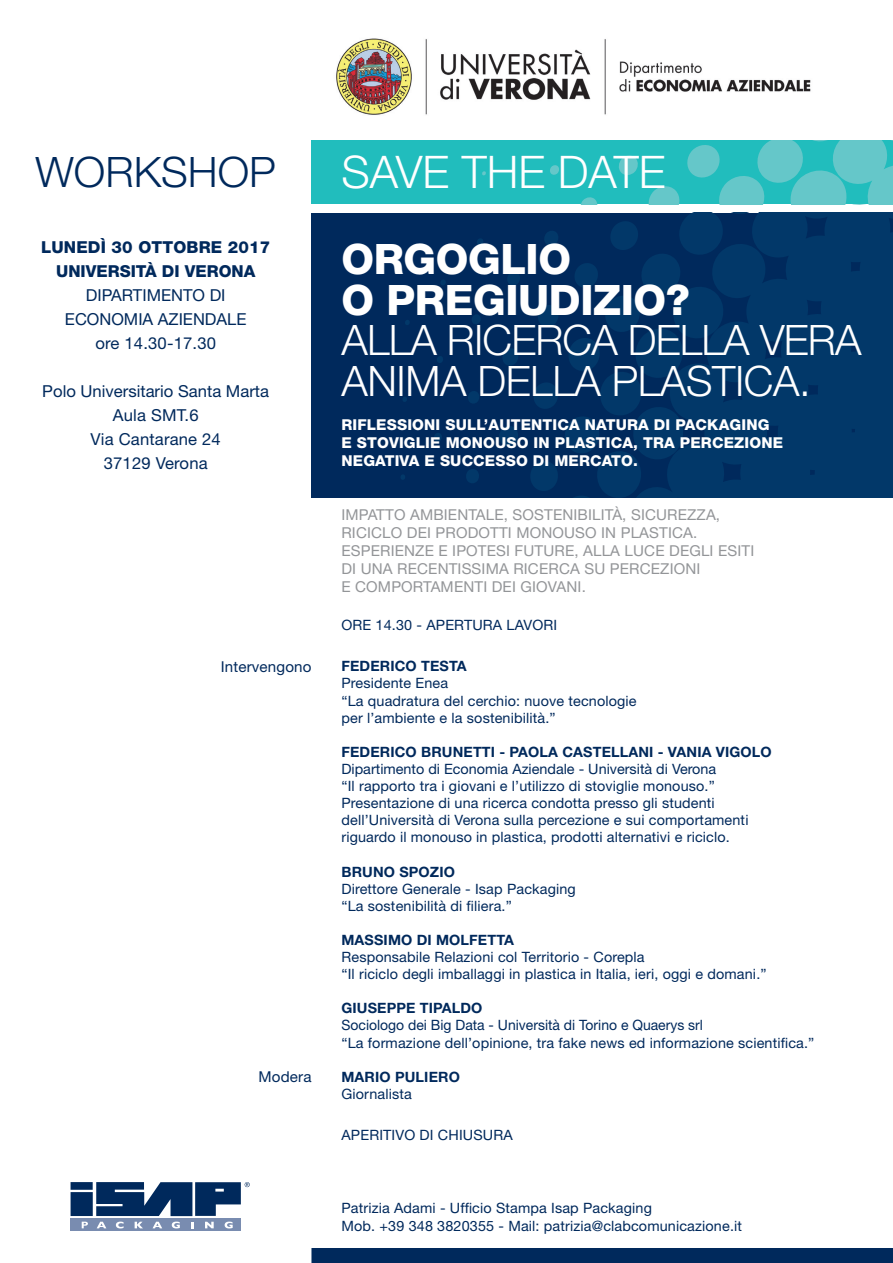
<style>
.page{position:relative;width:893px;height:1263px;background:#fff}
.page>*{position:absolute;margin:0;border:0;box-sizing:border-box;transform-origin:0 0}
.t1{font:300 45px "Helvetica Neue LT Std";color:#fff}
.t2{font:300 42px/40.5px "Helvetica Neue LT Std";letter-spacing:-.02em;color:#fff}
.t3{font:800 42px/40.5px "Helvetica Neue LT Std";letter-spacing:-.01em;color:#fff}
.t4{font:300 42px "Helvetica Neue LT Std";color:#00295c}
.t5{font:16.5px/24px "Helvetica Neue LT Std";color:#00295c;text-align:center}
.t6{font:800 16.5px/24px "Helvetica Neue LT Std";letter-spacing:.005em;color:#00295c;text-align:center}
.t7{font:15px/18px "Helvetica Neue LT Std";letter-spacing:.01em;color:#939598}
.t8{font:800 15px/18px "Helvetica Neue LT Std";letter-spacing:.01em;color:#fff}
.t9{font:15px "Helvetica Neue LT Std";letter-spacing:.01em;color:#00295c}
.t10{font:14.25px/17.1px "Helvetica Neue LT Std";letter-spacing:.01em;color:#00295c}
.t11{font:700 14.25px "Helvetica Neue LT Std";letter-spacing:.01em;color:#00295c}
</style>
<div class="page">
<div style="left:71px;top:1219px;width:170px;height:12px;background:#798cb0"></div>
<svg style="left:71px;top:1182px;width:179px;height:46px"></svg>
<div style="left:311px;top:1248px;width:582px;height:15px;background:#00295c"></div>
<div style="left:311px;top:213px;width:582px;height:284px;background:#00295c"></div>
<svg style="left:368px;top:213px;width:525px;height:284px"></svg>
<div style="left:311px;top:140px;width:582px;height:64px;background:#21bdbd"></div>
<svg style="left:482px;top:140px;width:411px;height:64px"></svg>
<img style="left:336px;top:38px;width:475px;height:77px">
<h2 class="t4" style="left:36px;top:147px;width:242px">WORKSHOP</h2>
<h1 class="t1" style="left:341px;top:145px;width:326px">SAVE THE DATE</h1>
<p class="t6" style="left:41px;top:235px;width:231px">LUNEDÌ 30 OTTOBRE 2017<br>UNIVERSITÀ DI VERONA</p>
<p class="t5" style="left:65px;top:283px;width:183px">DIPARTIMENTO DI<br>ECONOMIA AZIENDALE ore 14.30-17.30</p>
<p class="t5" style="left:42px;top:379px;width:228px">Polo Universitario Santa Marta<br>Aula SMT.6<br>Via Cantarane 24<br>37129 Verona</p>
<p class="t9" style="left:221px;top:657px;width:92px">Intervengono</p>
<p class="t9" style="left:259px;top:1068px;width:54px">Modera</p>
<h2 class="t3" style="left:341px;top:239px;width:350px">ORGOGLIO<br>O PREGIUDIZIO?</h2>
<h2 class="t2" style="left:341px;top:319px;width:521px">ALLA RICERCA DELLA VERA<br>ANIMA DELLA PLASTICA.</h2>
<p class="t8" style="left:341px;top:416px;width:443px">RIFLESSIONI SULL’AUTENTICA NATURA DI PACKAGING<br>E STOVIGLIE MONOUSO IN PLASTICA, TRA PERCEZIONE<br>NEGATIVA E SUCCESSO DI MERCATO.</p>
<p class="t7" style="left:341px;top:505px;width:414px">IMPATTO AMBIENTALE, SOSTENIBILITÀ, SICUREZZA, RICICLO DEI PRODOTTI MONOUSO IN PLASTICA.<br>ESPERIENZE E IPOTESI FUTURE, ALLA LUCE DEGLI ESITI DI UNA RECENTISSIMA RICERCA SU PERCEZIONI<br>E COMPORTAMENTI DEI GIOVANI.</p>
<p class="t10" style="left:341px;top:616px;width:217px">ORE 14.30 - APERTURA LAVORI</p>
<p class="t11" style="left:341px;top:657px;width:127px">FEDERICO TESTA</p>
<p class="t10" style="left:341px;top:675px;width:297px">Presidente Enea<br>“La quadratura del cerchio: nuove tecnologie per l’ambiente e la sostenibilità.”</p>
<p class="t11" style="left:341px;top:743px;width:432px">FEDERICO BRUNETTI - PAOLA CASTELLANI - VANIA VIGOLO</p>
<p class="t10" style="left:341px;top:760px;width:409px">Dipartimento di Economia Aziendale - Università di Verona<br>“Il rapporto tra i giovani e l’utilizzo di stoviglie monouso.” Presentazione di una ricerca condotta presso gli studenti dell’Università di Verona sulla percezione e sui comportamenti riguardo il monouso in plastica, prodotti alternativi e riciclo.</p>
<p class="t11" style="left:341px;top:863px;width:115px">BRUNO SPOZIO</p>
<p class="t10" style="left:341px;top:880px;width:236px">Direttore Generale - Isap Packaging “La sostenibilità di filiera.”</p>
<p class="t11" style="left:341px;top:931px;width:174px">MASSIMO DI MOLFETTA</p>
<p class="t10" style="left:341px;top:948px;width:427px">Responsabile Relazioni col Territorio - Corepla<br>“Il riciclo degli imballaggi in plastica in Italia, ieri, oggi e domani.”</p>
<p class="t11" style="left:341px;top:999px;width:143px">GIUSEPPE TIPALDO</p>
<p class="t10" style="left:341px;top:1017px;width:474px">Sociologo dei Big Data - Università di Torino e Quaerys srl<br>“La formazione dell’opinione, tra fake news ed informazione scientifica.”</p>
<p class="t11" style="left:341px;top:1068px;width:120px">MARIO PULIERO</p>
<p class="t10" style="left:341px;top:1085px;width:72px">Giornalista</p>
<p class="t10" style="left:341px;top:1126px;width:173px">APERITIVO DI CHIUSURA</p>
<p class="t10" style="left:341px;top:1198px;width:402px;line-height:18px">Patrizia Adami - Ufficio Stampa Isap Packaging<br>Mob. +39 348 3820355 - Mail: patrizia@clabcomunicazione.it</p>
</div>
